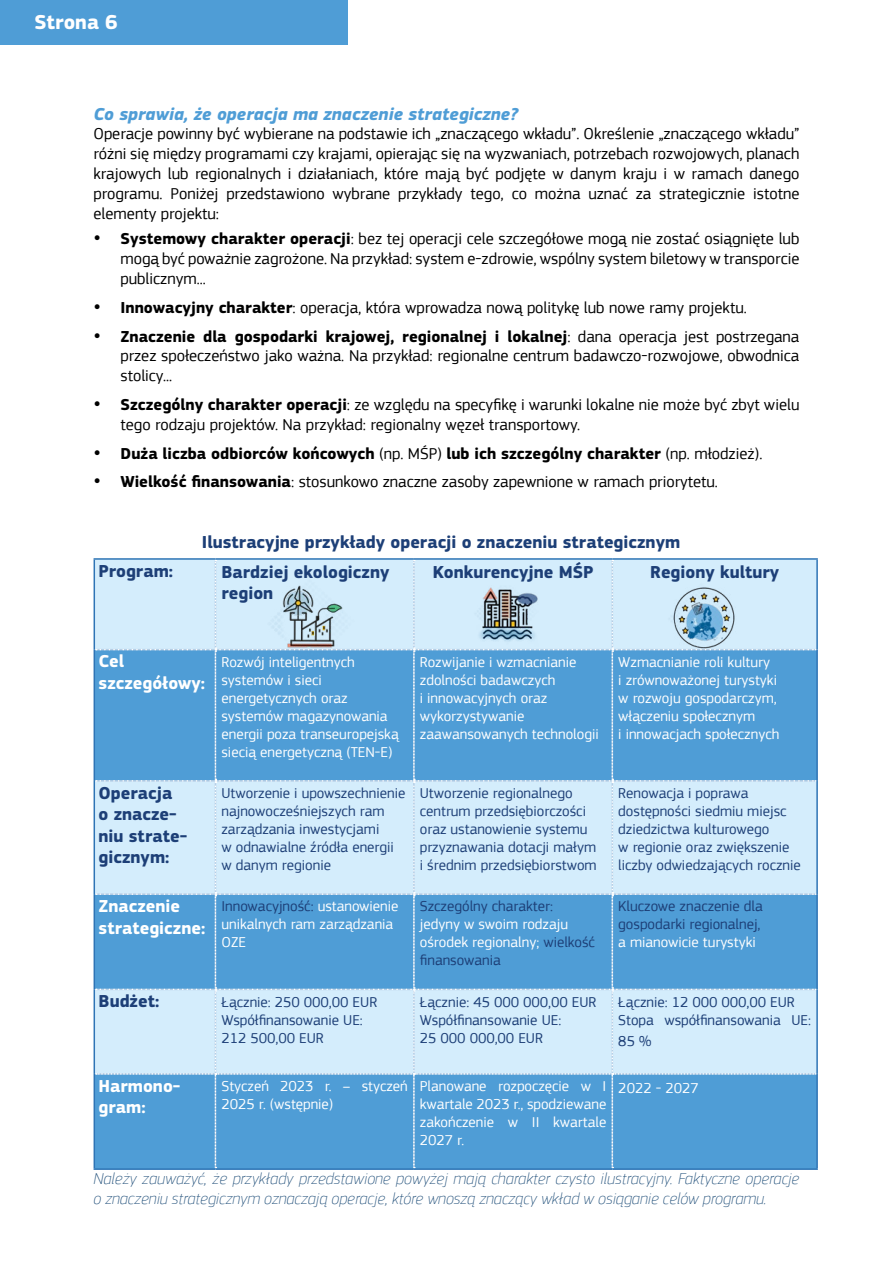
<style>
.page{position:relative;width:893px;height:1263px;background:#fff}
.page>*{position:absolute;margin:0;border:0;box-sizing:border-box;transform-origin:0 0}
.t1{font:700 21px "EC Square Sans Pro";color:#fff}
.t2{font:700 18px/21.6px "EC Square Sans Pro";color:#1d3f77}
.t3{font:700 18px/21.6px "EC Square Sans Pro";color:#fff}
.t4{font:italic 700 18px "EC Square Sans Pro";color:#4f9dd6}
.t5{font:16.5px/19.8px "EC Square Sans Pro";color:#000;text-align:justify}
.t6{font:italic 100 16.5px/19.8px "EC Square Sans Pro";color:#1f4e79}
.t7{font:700 16.5px "EC Square Sans Pro";color:#000}
.t8{font:15px/18px "EC Square Sans Pro";color:#fff}
.t9{font:15px/18px "EC Square Sans Pro";color:#1d3f77}
.s1{font-weight:700}
.s2{font-weight:400}
.s3{color:#1d3f77}
</style>
<div class="page">
<div style="left:0;top:0;width:347px;height:45px;background:#4f9dd6"></div>
<svg style="left:96px;top:560px;width:720px;height:608px;background:#8bc1e7"></svg>
<hr style="left:94px;top:558px;width:121px;height:2px;background:#2e74b5">
<hr style="left:94px;top:560px;width:1px;height:90px;background:#2e74b5">
<hr style="left:215px;top:558px;width:199px;height:2px;background:#2e74b5">
<hr style="left:414px;top:558px;width:198px;height:2px;background:#2e74b5">
<hr style="left:612px;top:558px;width:206px;height:2px;background:#2e74b5">
<hr style="left:816px;top:560px;width:2px;height:90px;background:#2e74b5">
<hr style="left:94px;top:650px;width:1px;height:131px;background:#2e74b5">
<hr style="left:816px;top:650px;width:2px;height:131px;background:#2e74b5">
<hr style="left:94px;top:781px;width:1px;height:113px;background:#2e74b5">
<hr style="left:816px;top:781px;width:2px;height:113px;background:#2e74b5">
<hr style="left:94px;top:894px;width:1px;height:95px;background:#2e74b5">
<hr style="left:816px;top:894px;width:2px;height:95px;background:#2e74b5">
<hr style="left:94px;top:989px;width:1px;height:85px;background:#2e74b5">
<hr style="left:816px;top:989px;width:2px;height:85px;background:#2e74b5">
<hr style="left:94px;top:1074px;width:1px;height:94px;background:#2e74b5">
<hr style="left:816px;top:1074px;width:2px;height:94px;background:#2e74b5">
<hr style="left:94px;top:1168px;width:121px;height:2px;background:#2e74b5">
<hr style="left:215px;top:1168px;width:199px;height:2px;background:#2e74b5">
<hr style="left:414px;top:1168px;width:198px;height:2px;background:#2e74b5">
<hr style="left:612px;top:1168px;width:206px;height:2px;background:#2e74b5">
<img style="left:251px;top:571px;width:120px;height:107px">
<img style="left:466px;top:586px;width:87px;height:72px">
<img style="left:658px;top:571px;width:92px;height:94px">
<p class="t1" style="left:34px;top:9px;width:85px">Strona 6</p>
<p class="t4" style="left:94px;top:103px;width:426px">Co sprawia, że operacja ma znaczenie strategiczne?</p>
<p class="t5" style="left:94px;top:124px;width:707px">Operacje powinny być wybierane na podstawie ich „znaczącego wkładu”. Określenie „znaczącego wkładu” różni się między programami czy krajami, opierając się na wyzwaniach, potrzebach rozwojowych, planach krajowych lub regionalnych i działaniach, które mają być podjęte w danym kraju i w ramach danego programu. Poniżej przedstawiono wybrane przykłady tego, co można uznać za strategicznie istotne elementy projektu:</p>
<p class="t5" style="left:121px;top:229px;width:680px;text-indent:-27px">• <span class="s1">Systemowy charakter operacji</span>: bez tej operacji cele szczegółowe mogą nie zostać osiągnięte lub mogą być poważnie zagrożone. Na przykład: system e-zdrowie, wspólny system biletowy w transporcie publicznym...</p>
<p class="t5" style="left:94px;top:297px;width:655px">• <span class="s1">Innowacyjny charakter</span>: operacja, która wprowadza nową politykę lub nowe ramy projektu.</p>
<p class="t5" style="left:121px;top:326px;width:680px;text-indent:-27px">• <span class="s1">Znaczenie dla gospodarki krajowej, regionalnej i lokalnej</span>: dana operacja jest postrzegana przez społeczeństwo jako ważna. Na przykład: regionalne centrum badawczo-rozwojowe, obwodnica stolicy...</p>
<p class="t5" style="left:121px;top:395px;width:680px;text-indent:-27px">• <span class="s1">Szczególny charakter operacji</span>: ze względu na specyfikę i warunki lokalne nie może być zbyt wielu tego rodzaju projektów. Na przykład: regionalny węzeł transportowy.</p>
<p class="t7" style="left:94px;top:443px;width:670px">• Duża liczba odbiorców końcowych <span class="s2">(np. MŚP)</span> lub ich szczególny charakter <span class="s2">(np. młodzież).</span></p>
<p class="t5" style="left:94px;top:472px;width:626px">• <span class="s1">Wielkość finansowania</span>: stosunkowo znaczne zasoby zapewnione w ramach priorytetu.</p>
<p class="t2" style="left:202px;top:532px;width:480px">Ilustracyjne przykłady operacji o znaczeniu strategicznym</p>
<p class="t2" style="left:99px;top:561px;width:76px">Program:</p>
<p class="t2" style="left:221px;top:563px;width:169px;line-height:21px">Bardziej ekologiczny region</p>
<p class="t2" style="left:433px;top:562px;width:162px">Konkurencyjne MŚP</p>
<p class="t2" style="left:650px;top:562px;width:131px">Regiony kultury</p>
<p class="t3" style="left:99px;top:651px;width:108px">Cel szczegółowy:</p>
<p class="t8" style="left:221px;top:653px;width:179px">Rozwój inteligentnych systemów i sieci energetycznych oraz systemów magazynowania energii poza transeuropejską siecią energetyczną (TEN-E)</p>
<p class="t8" style="left:420px;top:653px;width:180px">Rozwijanie i wzmacnianie zdolności badawczych<br>i innowacyjnych oraz wykorzystywanie zaawansowanych technologii</p>
<p class="t8" style="left:618px;top:653px;width:163px">Wzmacnianie roli kultury<br>i zrównoważonej turystyki w rozwoju gospodarczym, włączeniu społecznym<br>i innowacjach społecznych</p>
<p class="t2" style="left:99px;top:782px;width:90px">Operacja<br>o znacze&shy;niu strate&shy;gicznym:</p>
<p class="t9" style="left:221px;top:784px;width:185px">Utworzenie i upowszechnienie najnowocześniejszych ram zarządzania inwestycjami<br>w odnawialne źródła energii w danym regionie</p>
<p class="t9" style="left:420px;top:784px;width:178px">Utworzenie regionalnego centrum przedsiębiorczości oraz ustanowienie systemu przyznawania dotacji małym i średnim przedsiębiorstwom</p>
<p class="t9" style="left:618px;top:784px;width:184px">Renowacja i poprawa dostępności siedmiu miejsc dziedzictwa kulturowego<br>w regionie oraz zwiększenie liczby odwiedzających rocznie</p>
<p class="t3" style="left:99px;top:896px;width:108px">Znaczenie strategiczne:</p>
<p class="t8" style="left:221px;top:897px;width:179px"><span class="s3">Innowacyjność:</span> ustanowienie unikalnych ram zarządzania<br>OZE</p>
<p class="t9" style="left:420px;top:897px;width:135px">Szczególny charakter:</p>
<p class="t9" style="left:618px;top:897px;width:146px">Kluczowe znaczenie dla gospodarki regionalnej,</p>
<p class="t8" style="left:618px;top:933px;width:139px">a mianowicie turystyki</p>
<p class="t8" style="left:420px;top:915px;width:177px">jedyny w swoim rodzaju ośrodek regionalny; <span class="s3">wielkość finansowania</span></p>
<p class="t2" style="left:99px;top:991px;width:62px">Budżet:</p>
<p class="t9" style="left:221px;top:993px;width:157px">Łącznie: 250 000,00 EUR<br>Współfinansowanie UE:<br>212 500,00 EUR</p>
<p class="t9" style="left:420px;top:993px;width:178px">Łącznie: 45 000 000,00 EUR<br>Współfinansowanie UE:<br>25 000 000,00 EUR</p>
<p class="t9" style="left:618px;top:993px;width:194px">Łącznie: 12 000 000,00 EUR<br>Stopa współfinansowania UE:</p>
<p class="t9" style="left:618px;top:1032px;width:35px">85 %</p>
<p class="t3" style="left:99px;top:1075px;width:83px">Harmono&shy;gram:</p>
<p class="t8" style="left:221px;top:1077px;width:188px">Styczeń 2023 r. – styczeń<br>2025 r. (wstępnie)</p>
<p class="t8" style="left:420px;top:1077px;width:188px;text-align:justify">Planowane rozpoczęcie w I kwartale 2023 r., spodziewane zakończenie w II kwartale 2027 r.</p>
<p class="t8" style="left:618px;top:1079px;width:82px">2022 - 2027</p>
<p class="t6" style="left:94px;top:1168px;width:707px">Należy zauważyć, że przykłady przedstawione powyżej mają charakter czysto ilustracyjny. Faktyczne operacje o znaczeniu strategicznym oznaczają operacje, które wnoszą znaczący wkład w osiąganie celów programu.</p>
</div>
